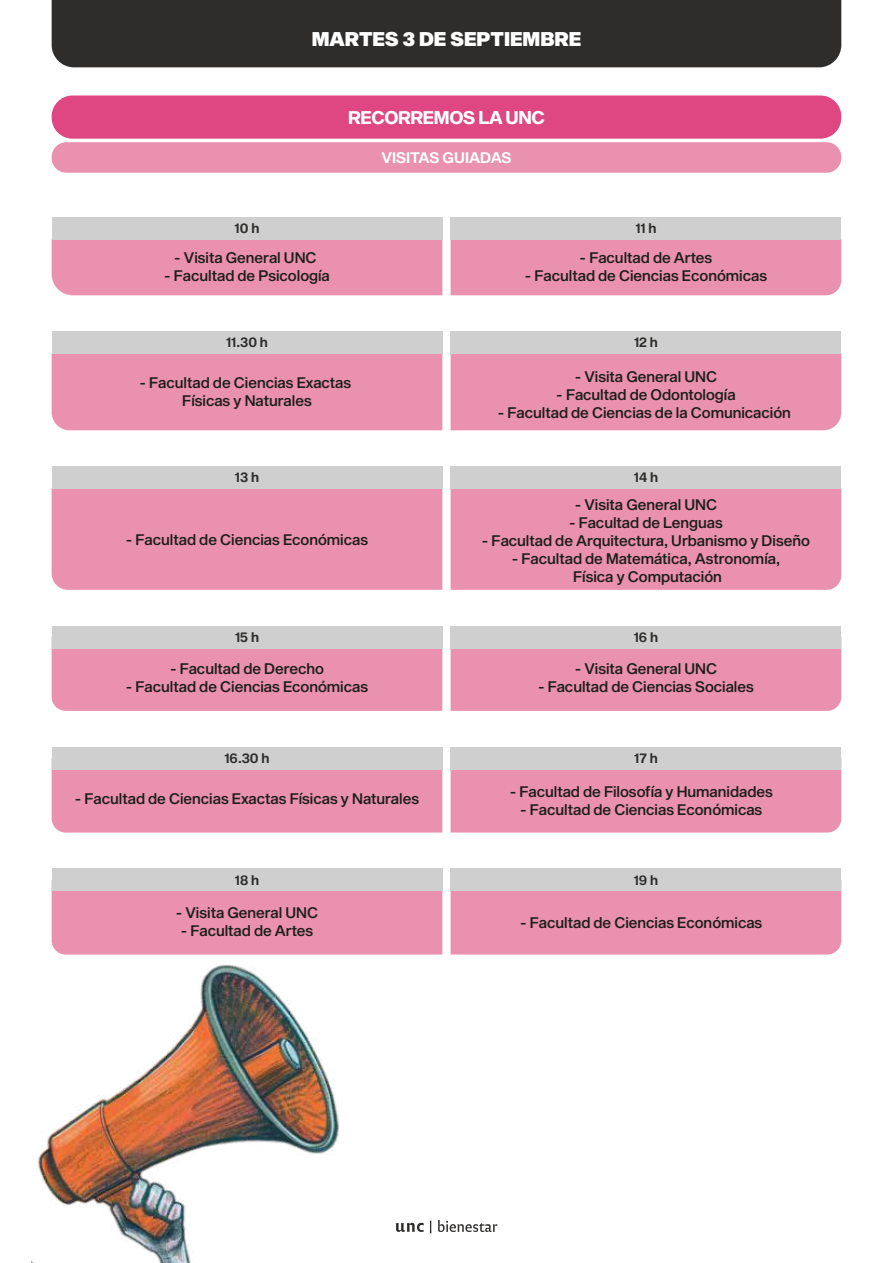
<style>
.page{position:relative;width:893px;height:1263px;background:#fff}
.page>*{position:absolute;margin:0;border:0;box-sizing:border-box;transform-origin:0 0}
.t1{font:19.5px "Sequel Sans Black Head";color:#fff}
.t2{font:18px "Sequel Sans Bold Head";letter-spacing:-.02em;color:#fff}
.t3{font:15px/18px "Sequel Sans Medium Head";color:#1d1d1b;text-align:center}
.t4{font:15px "Sequel Sans Semi Bold Head";color:#fff}
.t5{font:13.5px "Sequel Sans Semi Bold Head";color:#2e2d2c}
</style>
<div class="page">
<img style="left:31px;top:954px;width:312px;height:309px">
<div style="left:52px;top:0;width:789px;height:67px;background:#2e2d2c"></div>
<div style="left:52px;top:95px;width:789px;height:44px;background:#de4781;border-radius:21px"></div>
<div style="left:52px;top:142px;width:789px;height:31px;background:#e991ae;border-radius:15px"></div>
<svg style="left:396px;top:1223px;width:28px;height:9px"></svg>
<svg style="left:430px;top:1221px;width:1px;height:12px"></svg>
<svg style="left:438px;top:1220px;width:59px;height:12px"></svg>
<div style="left:52px;top:240px;width:390px;height:55px;background:#e991ae"></div>
<div style="left:52px;top:217px;width:390px;height:23px;background:#cfcfcf"></div>
<div style="left:451px;top:240px;width:390px;height:55px;background:#e991ae"></div>
<div style="left:451px;top:217px;width:390px;height:23px;background:#cfcfcf"></div>
<div style="left:52px;top:354px;width:390px;height:76px;background:#e991ae"></div>
<div style="left:52px;top:331px;width:390px;height:23px;background:#cfcfcf"></div>
<div style="left:451px;top:354px;width:390px;height:76px;background:#e991ae"></div>
<div style="left:451px;top:331px;width:390px;height:23px;background:#cfcfcf"></div>
<div style="left:52px;top:489px;width:390px;height:101px;background:#e991ae"></div>
<div style="left:52px;top:466px;width:390px;height:23px;background:#cfcfcf"></div>
<div style="left:451px;top:489px;width:390px;height:101px;background:#e991ae"></div>
<div style="left:451px;top:466px;width:390px;height:23px;background:#cfcfcf"></div>
<div style="left:52px;top:648px;width:390px;height:63px;background:#e991ae"></div>
<div style="left:52px;top:626px;width:390px;height:22px;background:#cfcfcf"></div>
<div style="left:451px;top:648px;width:390px;height:63px;background:#e991ae"></div>
<div style="left:451px;top:626px;width:390px;height:22px;background:#cfcfcf"></div>
<div style="left:52px;top:769px;width:390px;height:63px;background:#e991ae"></div>
<div style="left:52px;top:747px;width:390px;height:22px;background:#cfcfcf"></div>
<div style="left:451px;top:769px;width:390px;height:63px;background:#e991ae"></div>
<div style="left:451px;top:747px;width:390px;height:22px;background:#cfcfcf"></div>
<div style="left:52px;top:891px;width:390px;height:63px;background:#e991ae"></div>
<div style="left:52px;top:868px;width:390px;height:23px;background:#cfcfcf"></div>
<div style="left:451px;top:891px;width:390px;height:63px;background:#e991ae"></div>
<div style="left:451px;top:868px;width:390px;height:23px;background:#cfcfcf"></div>
<h1 class="t1" style="left:312px;top:25px;width:271px">MARTES 3 DE SEPTIEMBRE</h1>
<p class="t2" style="left:348px;top:105px;width:198px">RECORREMOS LA UNC</p>
<p class="t4" style="left:381px;top:147px;width:132px">VISITAS GUIADAS</p>
<p class="t5" style="left:235px;top:219px;width:26px">10 h</p>
<p class="t3" style="left:174px;top:249px;width:144px">- Visita General UNC</p>
<p class="t3" style="left:164px;top:267px;width:167px">- Facultad de Psicología</p>
<p class="t5" style="left:635px;top:219px;width:23px">11 h</p>
<p class="t3" style="left:580px;top:249px;width:134px">- Facultad de Artes</p>
<p class="t3" style="left:525px;top:267px;width:244px">- Facultad de Ciencias Económicas</p>
<p class="t5" style="left:226px;top:333px;width:43px">11.30 h</p>
<p class="t5" style="left:634px;top:333px;width:25px">12 h</p>
<p class="t3" style="left:575px;top:368px;width:144px">- Visita General UNC</p>
<p class="t3" style="left:556px;top:386px;width:181px">- Facultad de Odontología</p>
<p class="t3" style="left:498px;top:404px;width:294px">- Facultad de Ciencias de la Comunicación</p>
<p class="t3" style="left:140px;top:374px;width:213px">- Facultad de Ciencias Exactas<br>Físicas y Naturales</p>
<p class="t5" style="left:235px;top:468px;width:26px">13 h</p>
<p class="t5" style="left:634px;top:468px;width:26px">14 h</p>
<p class="t3" style="left:575px;top:496px;width:144px">- Visita General UNC</p>
<p class="t3" style="left:569px;top:514px;width:155px">- Facultad de Lenguas</p>
<p class="t3" style="left:482px;top:532px;width:330px">- Facultad de Arquitectura, Urbanismo y Diseño</p>
<p class="t3" style="left:512px;top:550px;width:270px">- Facultad de Matemática, Astronomía,<br>Física y Computación</p>
<p class="t3" style="left:126px;top:532px;width:244px">- Facultad de Ciencias Económicas</p>
<p class="t5" style="left:235px;top:627px;width:26px">15 h</p>
<p class="t5" style="left:634px;top:627px;width:26px">16 h</p>
<p class="t3" style="left:170px;top:661px;width:156px">- Facultad de Derecho</p>
<p class="t3" style="left:126px;top:679px;width:244px">- Facultad de Ciencias Económicas</p>
<p class="t3" style="left:575px;top:661px;width:144px">- Visita General UNC</p>
<p class="t3" style="left:538px;top:679px;width:217px">- Facultad de Ciencias Sociales</p>
<p class="t5" style="left:224px;top:748px;width:47px">16.30 h</p>
<p class="t5" style="left:634px;top:748px;width:25px">17 h</p>
<p class="t3" style="left:75px;top:790px;width:346px">- Facultad de Ciencias Exactas Físicas y Naturales</p>
<p class="t3" style="left:510px;top:783px;width:264px">- Facultad de Filosofía y Humanidades</p>
<p class="t3" style="left:520px;top:801px;width:244px">- Facultad de Ciencias Económicas</p>
<p class="t5" style="left:235px;top:870px;width:26px">18 h</p>
<p class="t5" style="left:634px;top:870px;width:26px">19 h</p>
<p class="t3" style="left:176px;top:904px;width:144px">- Visita General UNC</p>
<p class="t3" style="left:181px;top:922px;width:134px">- Facultad de Artes</p>
<p class="t3" style="left:520px;top:914px;width:244px">- Facultad de Ciencias Económicas</p>
</div>
